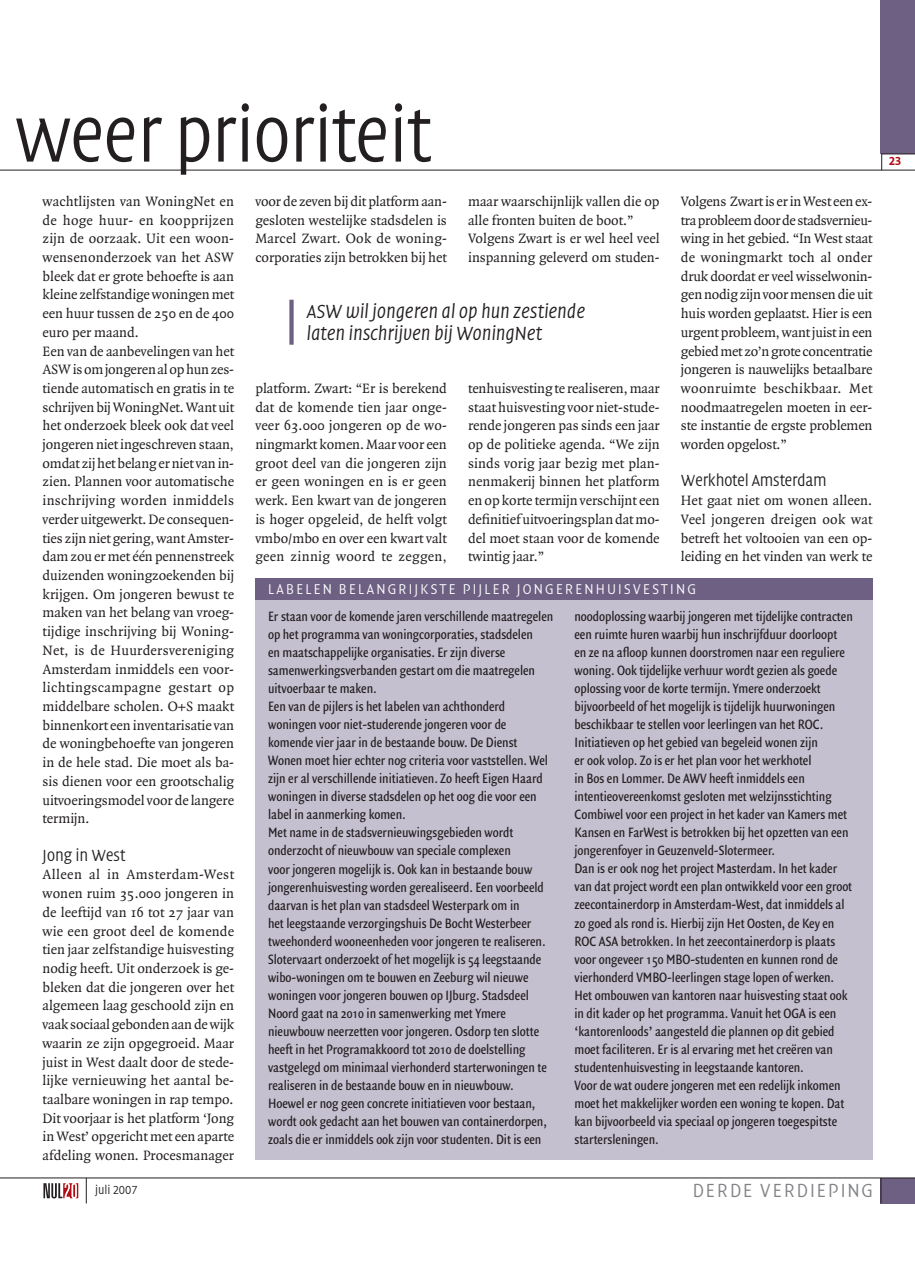
<style>
.page{position:relative;width:915px;height:1263px;background:#fff}
.page>*{position:absolute;margin:0;border:0;box-sizing:border-box;transform-origin:0 0}
.t1{font:300 75px "Quadraat Head";letter-spacing:-.01em;color:#231f20}
.t2{font:italic 300 19.5px/22.5px "Quadraat Head";letter-spacing:-.005em;color:#231f20}
.t3{font:300 19.5px "Quadraat Head";letter-spacing:.095em;color:#808285}
.t4{font:300 16.5px "Quadraat Head";letter-spacing:-.015em;color:#231f20}
.t5{font:14.55px/18px "Quadraat Sans Con";letter-spacing:-.005em;color:#231f20}
.t6{font:14.55px/18.8px "Quadraat";color:#231f20;text-align:justify}
.t7{font:300 14.55px "Quadraat Head";letter-spacing:.145em;color:#fff}
.t8{font:300 12px "Quadraat Head";letter-spacing:-.005em;color:#231f20}
.t9{font:700 12px "Quadraat Head";color:#b10d15}
</style>
<div class="page">
<div style="left:880px;top:0;width:34px;height:154px;background:#6d6083"></div>
<div style="left:880px;top:1178px;width:34px;height:25px;background:#6d6083"></div>
<hr style="left:0;top:170px;width:914px;height:1px;background:#231f20">
<hr style="left:0;top:1177px;width:914px;height:1px;background:#231f20">
<svg style="left:880px;top:153px;width:34px;height:18px"></svg>
<svg style="left:86px;top:1178px;width:1px;height:25px"></svg>
<svg style="left:43px;top:1183px;width:35px;height:15px"></svg>
<svg style="left:880px;top:1178px;width:1px;height:25px"></svg>
<svg style="left:289px;top:300px;width:4px;height:22px"></svg>
<svg style="left:289px;top:322px;width:4px;height:23px"></svg>
<div style="left:255px;top:598px;width:617px;height:562px;background:#c5c0d0"></div>
<div style="left:255px;top:578px;width:617px;height:21px;background:#6d6083"></div>
<h1 class="t1" style="left:15px;top:103px;width:418px">weer prioriteit</h1>
<p class="t6" style="left:43px;top:193px;width:193px;text-align:left">wachtlijsten van WoningNet en de hoge huur- en koopprijzen zijn de oorzaak. Uit een woon&shy;wensenonderzoek van het ASW bleek dat er grote behoefte is aan kleine zelfstandige woningen met een huur tussen de 250 en de 400 euro per maand.<br>Een van de aanbevelingen van het<br>ASW is om jongeren al op hun zes&shy;tiende automatisch en gratis in te schrijven bij WoningNet. Want uit het onderzoek bleek ook dat veel jongeren niet ingeschreven staan, omdat zij het belang er niet van in&shy;zien. Plannen voor automatische inschrijving worden inmiddels verder uitgewerkt. De consequen&shy;ties zijn niet gering, want Amster&shy;dam zou er met één pennenstreek duizenden woningzoekenden bij krijgen. Om jongeren bewust te maken van het belang van vroeg&shy;tijdige inschrijving bij Woning-<br>Net, is de Huurdersvereniging<br>Amsterdam inmiddels een voor&shy;lichtingscampagne gestart op middelbare scholen. O+S maakt binnenkort een inventarisatie van de woningbehoefte van jongeren in de hele stad. Die moet als ba&shy;sis dienen voor een grootschalig uitvoeringsmodel voor de langere termijn.</p>
<p class="t4" style="left:43px;top:848px;width:84px">Jong in West</p>
<p class="t6" style="left:43px;top:866px;width:193px">Alleen al in Amsterdam-West wonen ruim 35.000 jongeren in de leeftijd van 16 tot 27 jaar van wie een groot deel de komende tien jaar zelfstandige huisvesting nodig heeft. Uit onderzoek is ge&shy;bleken dat die jongeren over het algemeen laag geschoold zijn en vaak sociaal gebonden aan de wijk waarin ze zijn opgegroeid. Maar juist in West daalt door de stede&shy;lijke vernieuwing het aantal be&shy;taalbare woningen in rap tempo.<br>Dit voorjaar is het platform ‘Jong in West’ opgericht met een aparte afdeling wonen. Procesmanager</p>
<p class="t6" style="left:255px;top:193px;width:193px">voor de zeven bij dit platform aan&shy;gesloten westelijke stadsdelen is Marcel Zwart. Ook de woning&shy;corporaties zijn betrokken bij het</p>
<p class="t6" style="left:680px;top:193px;width:193px">Volgens Zwart is er in West een ex&shy;tra probleem door de stadsvernieu&shy;wing in het gebied. “In West staat de woningmarkt toch al onder druk doordat er veel wisselwonin&shy;gen nodig zijn voor mensen die uit huis worden geplaatst. Hier is een urgent probleem, want juist in een gebied met zo’n grote concentratie jongeren is nauwelijks betaalbare woonruimte beschikbaar. Met noodmaatregelen moeten in eer&shy;ste instantie de ergste problemen worden opgelost.”</p>
<p class="t4" style="left:680px;top:474px;width:147px">Werkhotel Amsterdam</p>
<p class="t6" style="left:680px;top:492px;width:193px">Het gaat niet om wonen alleen.<br>Veel jongeren dreigen ook wat betreft het voltooien van een op&shy;leiding en het vinden van werk te</p>
<p class="t6" style="left:468px;top:193px;width:193px;text-align:left">maar waarschijnlijk vallen die op alle fronten buiten de boot.”<br>Volgens Zwart is er wel heel veel inspanning geleverd om studen-</p>
<h2 class="t2" style="left:306px;top:301px;width:280px">ASW wil jongeren al op hun zestiende laten inschrijven bij WoningNet</h2>
<p class="t6" style="left:255px;top:380px;width:193px">platform. Zwart: “Er is berekend dat de komende tien jaar onge&shy;veer 63.000 jongeren op de wo&shy;ningmarkt komen. Maar voor een groot deel van die jongeren zijn er geen woningen en is er geen werk. Een kwart van de jongeren is hoger opgeleid, de helft volgt vmbo/mbo en over een kwart valt geen zinnig woord te zeggen,</p>
<p class="t6" style="left:468px;top:380px;width:193px">tenhuisvesting te realiseren, maar staat huisvesting voor niet-stude&shy;rende jongeren pas sinds een jaar op de politieke agenda. “We zijn sinds vorig jaar bezig met plan&shy;nenmakerij binnen het platform en op korte termijn verschijnt een definitief uitvoeringsplan dat mo&shy;del moet staan voor de komende twintig jaar.”</p>
<p class="t7" style="left:268px;top:583px;width:429px">LABELEN BELANGRIJKSTE PIJLER JONGERENHUISVESTING</p>
<p class="t5" style="left:268px;top:609px;width:286px">Er staan voor de komende jaren verschillende maatregelen op het programma van woningcorporaties, stadsdelen<br>en maatschappelijke organisaties. Er zijn diverse samenwerkingsverbanden gestart om die maatregelen uitvoerbaar te maken.<br>Een van de pijlers is het labelen van achthonderd woningen voor niet-studerende jongeren voor de komende vier jaar in de bestaande bouw. De Dienst Wonen moet hier echter nog criteria voor vaststellen. Wel zijn er al verschillende initiatieven. Zo heeft Eigen Haard woningen in diverse stadsdelen op het oog die voor een label in aanmerking komen.<br>Met name in de stadsvernieuwingsgebieden wordt onderzocht of nieuwbouw van speciale complexen<br>voor jongeren mogelijk is. Ook kan in bestaande bouw jongerenhuisvesting worden gerealiseerd. Een voorbeeld daarvan is het plan van stadsdeel Westerpark om in<br>het leegstaande verzorgingshuis De Bocht Westerbeer tweehonderd wooneenheden voor jongeren te realiseren.<br>Slotervaart onderzoekt of het mogelijk is 54 leegstaande wibo-woningen om te bouwen en Zeeburg wil nieuwe woningen voor jongeren bouwen op IJburg. Stadsdeel Noord gaat na 2010 in samenwerking met Ymere nieuwbouw neerzetten voor jongeren. Osdorp ten slotte heeft in het Programakkoord tot 2010 de doelstelling vastgelegd om minimaal vierhonderd starterwoningen te realiseren in de bestaande bouw en in nieuwbouw.<br>Hoewel er nog geen concrete initiatieven voor bestaan, wordt ook gedacht aan het bouwen van containerdorpen, zoals die er inmiddels ook zijn voor studenten. Dit is een</p>
<p class="t5" style="left:574px;top:609px;width:280px">noodoplossing waarbij jongeren met tijdelijke contracten een ruimte huren waarbij hun inschrijfduur doorloopt en ze na afloop kunnen doorstromen naar een reguliere woning. Ook tijdelijke verhuur wordt gezien als goede oplossing voor de korte termijn. Ymere onderzoekt bijvoorbeeld of het mogelijk is tijdelijk huurwoningen beschikbaar te stellen voor leerlingen van het ROC.<br>Initiatieven op het gebied van begeleid wonen zijn<br>er ook volop. Zo is er het plan voor het werkhotel<br>in Bos en Lommer. De AWV heeft inmiddels een intentieovereenkomst gesloten met welzijnsstichting Combiwel voor een project in het kader van Kamers met Kansen en FarWest is betrokken bij het opzetten van een jongerenfoyer in Geuzenveld-Slotermeer.<br>Dan is er ook nog het project Masterdam. In het kader van dat project wordt een plan ontwikkeld voor een groot zeecontainerdorp in Amsterdam-West, dat inmiddels al zo goed als rond is. Hierbij zijn Het Oosten, de Key en ROC ASA betrokken. In het zeecontainerdorp is plaats voor ongeveer 150 MBO-studenten en kunnen rond de vierhonderd VMBO-leerlingen stage lopen of werken.<br>Het ombouwen van kantoren naar huisvesting staat ook in dit kader op het programma. Vanuit het OGA is een ‘kantorenloods’ aangesteld die plannen op dit gebied moet faciliteren. Er is al ervaring met het creëren van studentenhuisvesting in leegstaande kantoren.<br>Voor de wat oudere jongeren met een redelijk inkomen moet het makkelijker worden een woning te kopen. Dat kan bijvoorbeeld via speciaal op jongeren toegespitste startersleningen.</p>
<p class="t8" style="left:95px;top:1185px;width:44px">juli 2007</p>
<h2 class="t3" style="left:692px;top:1181px;width:182px">DERDE VERDIEPING</h2>
<p class="t9" style="left:888px;top:156px;width:14px">23</p>
</div>
